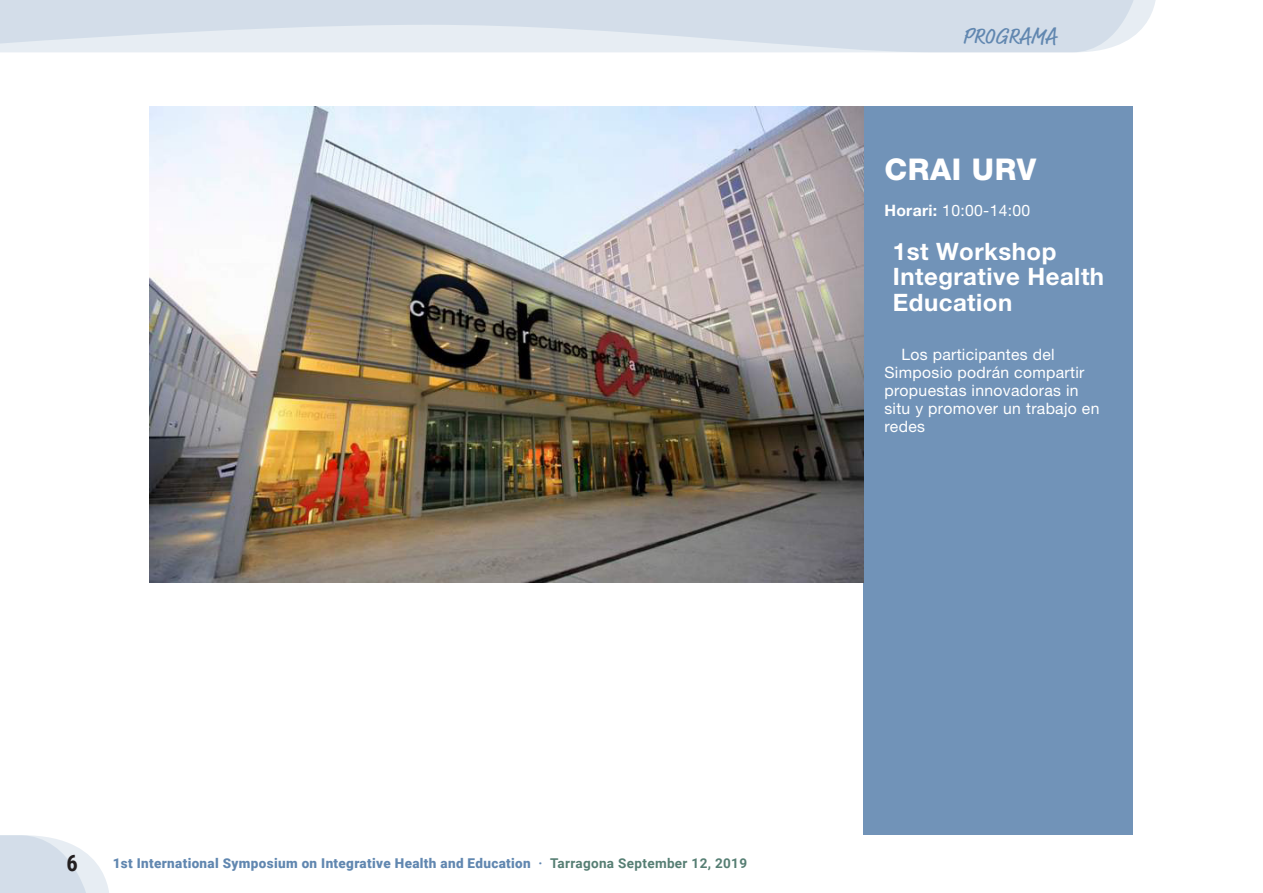
<style>
.page{position:relative;width:1263px;height:893px;background:#fff}
.page>*{position:absolute;margin:0;border:0;box-sizing:border-box;transform-origin:0 0}
.Text_normal{font:800 30px "Helvetica Neue";letter-spacing:.02em;color:#fff}
.Text_normal-2{font:700 24px/25.5px "Helvetica Neue";letter-spacing:.02em;color:#fff}
.t1{font:22.5px "Market OT";color:#6187b0}
.t2{font:700 22.5px "Roboto Condensed";color:#231f20}
.Text_normal-3{font:15.75px/18px "Helvetica Neue";letter-spacing:.02em;color:#fff}
.t3{font:900 13.5px "Roboto";letter-spacing:.025em;color:#6187b0}
.s1{font-weight:700}
.s2{font-weight:700;color:#567e73}
</style>
<div class="page">
<svg style="left:0;top:0;width:1137px;height:52px;background:#d8e1eb"></svg>
<svg style="left:0;top:835px;width:109px;height:58px"></svg>
<div style="left:863px;top:106px;width:269px;height:729px;background:#7193b8"></div>
<img style="left:150px;top:106px;width:713px;height:477px">
<h3 class="t1" style="left:962px;top:22px;width:96px">PROGRAMA</h3>
<p class="Text_normal" style="left:884px;top:151px;width:153px">CRAI URV</p>
<p class="Text_normal-3" style="left:884px;top:201px;width:148px"><span class="s1">Horari:</span> 10:00-14:00</p>
<p class="Text_normal-2" style="left:893px;top:238px;width:213px">1st Workshop<br>Integrative Health<br>Education</p>
<p class="Text_normal-3" style="left:884px;top:345px;width:217px;text-indent:17px">Los participantes del<br>Simposio podrán compartir propuestas innovadoras in situ y promover un trabajo en redes</p>
<h3 class="t2" style="left:67px;top:847px;width:13px">6</h3>
<p class="t3" style="left:113px;top:853px;width:636px">1st International Symposium on Integrative Health and Education <span class="s1">·</span> <span class="s2">Tarragona September 12, 2019</span></p>
</div>
